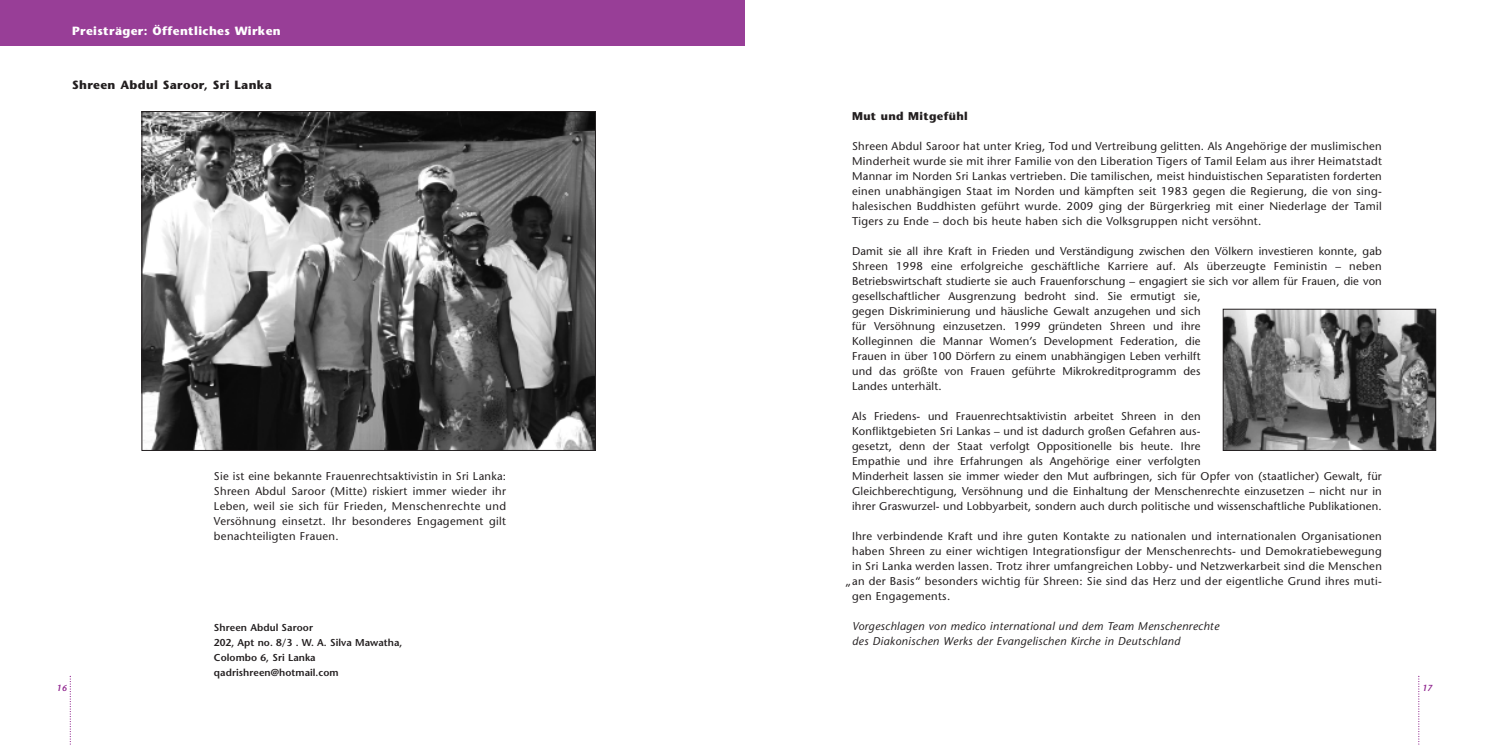
<style>
.page{position:relative;width:1489px;height:745px;background:#fff}
.page>*{position:absolute;margin:0;border:0;box-sizing:border-box;transform-origin:0 0}
.t1{font:700 11.88px "Stone Sans";letter-spacing:.03em;color:#fff}
.t2{font:700 11.88px "Stone Sans";letter-spacing:.03em;color:#231f20}
.t3{font:11.25px/15px "Stone Sans";letter-spacing:.015em;color:#231f20;text-align:justify}
.t4{font:italic 11.25px/15px "Stone Sans";letter-spacing:.03em;color:#231f20}
.t5{font:700 11.25px "Stone Sans";letter-spacing:.03em;color:#231f20}
.t6{font:600 10px/15px "Stone Sans";letter-spacing:.005em;color:#231f20}
.t7{font:italic 600 8.75px "Stone Sans";color:#90268f}
</style>
<div class="page">
<svg style="left:1418px;top:675px;width:1px;height:69px"></svg>
<div style="left:0;top:0;width:744px;height:46px;background:#983e97"></div>
<svg style="left:70px;top:675px;width:1px;height:69px"></svg>
<img style="left:144px;top:113px;width:449px;height:335px">
<div style="left:142px;top:111px;width:453px;height:339px;border:1px solid #231f20"></div>
<img style="left:1224px;top:311px;width:209px;height:137px">
<div style="left:1222px;top:309px;width:213px;height:141px;border:1px solid #231f20"></div>
<p class="t1" style="left:72px;top:26px;width:210px">Preisträger: Öffentliches Wirken</p>
<p class="t2" style="left:72px;top:80px;width:201px">Shreen Abdul Saroor, Sri Lanka</p>
<p class="t3" style="left:214px;top:469px;width:294px">Sie ist eine bekannte Frauenrechtsaktivistin in Sri Lanka:<br>Shreen Abdul Saroor (Mitte) riskiert immer wieder ihr Leben, weil sie sich für Frieden, Menschenrechte und Versöhnung einsetzt. Ihr besonderes Engagement gilt benachteiligten Frauen.</p>
<p class="t7" style="left:57px;top:684px;width:12px">16</p>
<p class="t6" style="left:214px;top:620px;width:190px">Shreen Abdul Saroor<br>202, Apt no. 8/3 . W. A. Silva Mawatha,<br>Colombo 6, Sri Lanka qadrishreen@hotmail.com</p>
<p class="t5" style="left:852px;top:111px;width:117px">Mut und Mitgefühl</p>
<p class="t3" style="left:852px;top:139px;width:531px">Shreen Abdul Saroor hat unter Krieg, Tod und Vertreibung gelitten. Als Angehörige der muslimischen Minderheit wurde sie mit ihrer Familie von den Liberation Tigers of Tamil Eelam aus ihrer Heimatstadt Mannar im Norden Sri Lankas vertrieben. Die tamilischen, meist hinduistischen Separatisten forderten einen unabhängigen Staat im Norden und kämpften seit 1983 gegen die Regierung, die von sing&shy;halesischen Buddhisten geführt wurde. 2009 ging der Bürgerkrieg mit einer Niederlage der Tamil Tigers zu Ende – doch bis heute haben sich die Volksgruppen nicht versöhnt.</p>
<p class="t3" style="left:852px;top:244px;width:531px;text-align:left">Damit sie all ihre Kraft in Frieden und Verständigung zwischen den Völkern investieren konnte, gab Shreen 1998 eine erfolgreiche geschäftliche Karriere auf. Als überzeugte Feministin – neben Betriebswirtschaft studierte sie auch Frauenforschung – engagiert sie sich vor allem für Frauen, die von gesellschaftlicher Ausgrenzung bedroht sind. Sie ermutigt sie,<br>gegen Diskriminierung und häusliche Gewalt anzugehen und sich<br>für Versöhnung einzusetzen. 1999 gründeten Shreen und ihre<br>Kolleginnen die Mannar Women’s Development Federation, die<br>Frauen in über 100 Dörfern zu einem unabhängigen Leben verhilft<br>und das größte von Frauen geführte Mikrokreditprogramm des<br>Landes unterhält.</p>
<p class="t3" style="left:852px;top:409px;width:531px;text-align:left">Als Friedens- und Frauenrechtsaktivistin arbeitet Shreen in den<br>Konfliktgebieten Sri Lankas – und ist dadurch großen Gefahren aus-<br>gesetzt, denn der Staat verfolgt Oppositionelle bis heute. Ihre<br>Empathie und ihre Erfahrungen als Angehörige einer verfolgten<br>Minderheit lassen sie immer wieder den Mut aufbringen, sich für Opfer von (staatlicher) Gewalt, für Gleichberechtigung, Versöhnung und die Einhaltung der Menschenrechte einzusetzen – nicht nur in ihrer Graswurzel- und Lobbyarbeit, sondern auch durch politische und wissenschaftliche Publikationen.</p>
<p class="t3" style="left:852px;top:529px;width:531px">Ihre verbindende Kraft und ihre guten Kontakte zu nationalen und internationalen Organisationen</p>
<p class="t3" style="left:852px;top:544px;width:531px">haben Shreen zu einer wichtigen Integrationsfigur der Menschenrechts- und Demokratiebewegung</p>
<p class="t3" style="left:852px;top:559px;width:531px">in Sri Lanka werden lassen. Trotz ihrer umfangreichen Lobby- und Netzwerkarbeit sind die Menschen</p>
<p class="t3" style="left:845px;top:574px;width:538px">„an der Basis“ besonders wichtig für Shreen: Sie sind das Herz und der eigentliche Grund ihres muti-</p>
<p class="t3" style="left:852px;top:589px;width:100px">gen Engagements.</p>
<p class="t4" style="left:852px;top:619px;width:368px">Vorgeschlagen von medico international und dem Team Menschenrechte des Diakonischen Werks der Evangelischen Kirche in Deutschland</p>
<p class="t7" style="left:1421px;top:684px;width:12px">17</p>
</div>
